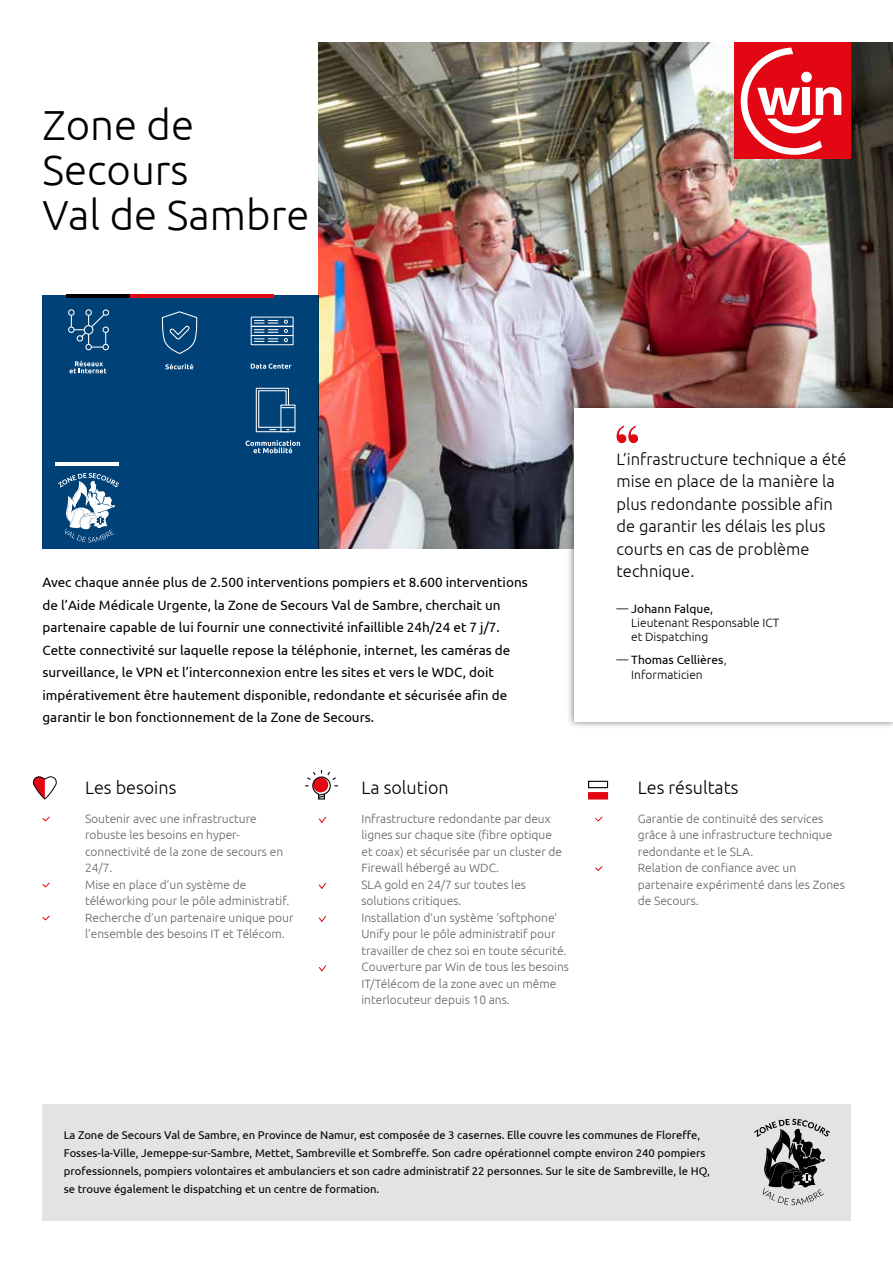
<style>
.page{position:relative;width:893px;height:1263px;background:#fff}
.page>*{position:absolute;margin:0;border:0;box-sizing:border-box;transform-origin:0 0}
.t1{font:300 42px/45px "Ubuntu";color:#000}
.t2{font:300 18px "Ubuntu";color:#000}
.t3{font:300 16.5px/22.5px "Ubuntu";color:#000}
.t4{font:13.5px/22.5px "Ubuntu";color:#000}
.t5{font:300 12px/16.5px "Ubuntu";color:#646363}
.t6{font:300 12px/14.4px "Ubuntu";color:#000}
.t7{font:11.25px/18px "Ubuntu";color:#000}
.s1{font-weight:400}
</style>
<div class="page">
<img style="left:319px;top:43px;width:574px;height:506px">
<div style="left:43px;top:296px;width:276px;height:253px;background:#004177"></div>
<hr style="left:66px;top:294px;width:64px;height:3px;background:#000">
<hr style="left:130px;top:294px;width:144px;height:3px;background:#e30613">
<div style="left:733px;top:43px;width:117px;height:116px;background:#e30613"></div>
<svg style="left:741px;top:48px;width:100px;height:107px"></svg>
<svg style="left:42px;top:816px;width:8px;height:6px"></svg>
<svg style="left:42px;top:882px;width:8px;height:6px"></svg>
<svg style="left:42px;top:915px;width:8px;height:6px"></svg>
<svg style="left:319px;top:816px;width:8px;height:7px"></svg>
<svg style="left:319px;top:882px;width:8px;height:7px"></svg>
<svg style="left:318px;top:915px;width:9px;height:7px"></svg>
<svg style="left:318px;top:965px;width:9px;height:7px"></svg>
<svg style="left:595px;top:816px;width:8px;height:6px"></svg>
<svg style="left:595px;top:866px;width:8px;height:5px"></svg>
<svg style="left:32px;top:776px;width:25px;height:24px"></svg>
<svg style="left:305px;top:770px;width:33px;height:30px"></svg>
<div style="left:313px;top:777px;width:15px;height:15px;background:#e30613;border-radius:50%"></div>
<div style="left:588px;top:781px;width:20px;height:7px;border:1px solid #000"></div>
<div style="left:588px;top:792px;width:20px;height:7px;background:#e30613;border:1px solid #e30613"></div>
<div style="left:567px;top:401px;width:326px;height:328px;background:#000;opacity:.5"></div>
<div style="left:574px;top:408px;width:319px;height:314px;background:#fff"></div>
<svg style="left:617px;top:426px;width:21px;height:17px"></svg>
<div style="left:43px;top:1103px;width:690px;height:117px;background:#e3e3e3"></div>
<hr style="left:55px;top:463px;width:64px;height:3px;background:#fff">
<div style="left:733px;top:1103px;width:117px;height:117px;background:#e3e3e3"></div>
<div style="left:256px;top:388px;width:33px;height:44px;background:#004177;border:1px solid #fff"></div>
<div style="left:258px;top:390px;width:29px;height:38px;background:#004177;border:1px solid #fff"></div>
<svg style="left:280px;top:404px;width:15px;height:28px"></svg>
<svg style="left:270px;top:427px;width:24px;height:3px"></svg>
<svg style="left:281px;top:407px;width:13px;height:1px"></svg>
<svg style="left:246px;top:440px;width:54px;height:13px"></svg>
<svg style="left:165px;top:364px;width:28px;height:5px"></svg>
<svg style="left:161px;top:311px;width:37px;height:43px"></svg>
<svg style="left:69px;top:361px;width:37px;height:12px"></svg>
<svg style="left:68px;top:309px;width:42px;height:42px"></svg>
<svg style="left:251px;top:364px;width:40px;height:5px"></svg>
<svg style="left:250px;top:316px;width:44px;height:30px"></svg>
<svg style="left:58px;top:473px;width:61px;height:69px"></svg>
<svg style="left:754px;top:1119px;width:76px;height:86px"></svg>
<h1 class="t1" style="left:43px;top:102px;width:268px">Zone de<br>Secours<br>Val de Sambre</h1>
<p class="t4" style="left:43px;top:570px;width:487px">Avec chaque année plus de 2.500 interventions pompiers et 8.600 interventions de l’Aide Médicale Urgente, la Zone de Secours Val de Sambre, cherchait un partenaire capable de lui fournir une connectivité infaillible 24h/24 et 7 j/7.<br>Cette connectivité sur laquelle repose la téléphonie, internet, les caméras de surveillance, le VPN et l’interconnexion entre les sites et vers le WDC, doit impérativement être hautement disponible, redondante et sécurisée afin de garantir le bon fonctionnement de la Zone de Secours.</p>
<h2 class="t2" style="left:85px;top:776px;width:93px">Les besoins</h2>
<p class="t5" style="left:85px;top:810px;width:210px">Soutenir avec une infrastructure robuste les besoins en hyper&shy;connectivité de la zone de secours en<br>24/7.<br>Mise en place d’un système de téléworking pour le pôle administratif.<br>Recherche d’un partenaire unique pour l’ensemble des besoins IT et Télécom.</p>
<h2 class="t2" style="left:361px;top:776px;width:89px">La solution</h2>
<p class="t5" style="left:361px;top:810px;width:209px">Infrastructure redondante par deux lignes sur chaque site (fibre optique<br>et coax) et sécurisée par un cluster de Firewall hébergé au WDC.<br>SLA gold en 24/7 sur toutes les solutions critiques.<br>Installation d’un système ‘softphone’ Unify pour le pôle administratif pour travailler de chez soi en toute sécurité.<br>Couverture par Win de tous les besoins IT/Télécom de la zone avec un même interlocuteur depuis 10 ans.</p>
<h3 class="t3" style="left:617px;top:447px;width:231px">L’infrastructure technique a été mise en place de la manière la plus redondante possible afin de garantir les délais les plus courts en cas de problème technique.</h3>
<p class="t6" style="left:631px;top:601px;width:150px;text-indent:-15px">— <span class="s1">Johann Falque,<br></span>Lieutenant Responsable ICT et Dispatching</p>
<p class="t6" style="left:631px;top:653px;width:97px;text-indent:-15px">— <span class="s1">Thomas Cellières</span>,<br>Informaticien</p>
<h2 class="t2" style="left:638px;top:776px;width:102px">Les résultats</h2>
<p class="t5" style="left:638px;top:810px;width:209px">Garantie de continuité des services grâce à une infrastructure technique redondante et le SLA.<br>Relation de confiance avec un partenaire expérimenté dans les Zones de Secours.</p>
<p class="t7" style="left:64px;top:1126px;width:648px">La Zone de Secours Val de Sambre, en Province de Namur, est composée de 3 casernes. Elle couvre les communes de Floreffe, Fosses-la-Ville, Jemeppe-sur-Sambre, Mettet, Sambreville et Sombreffe. Son cadre opérationnel compte environ 240 pompiers professionnels, pompiers volontaires et ambulanciers et son cadre administratif 22 personnes. Sur le site de Sambreville, le HQ, se trouve également le dispatching et un centre de formation.</p>
</div>
